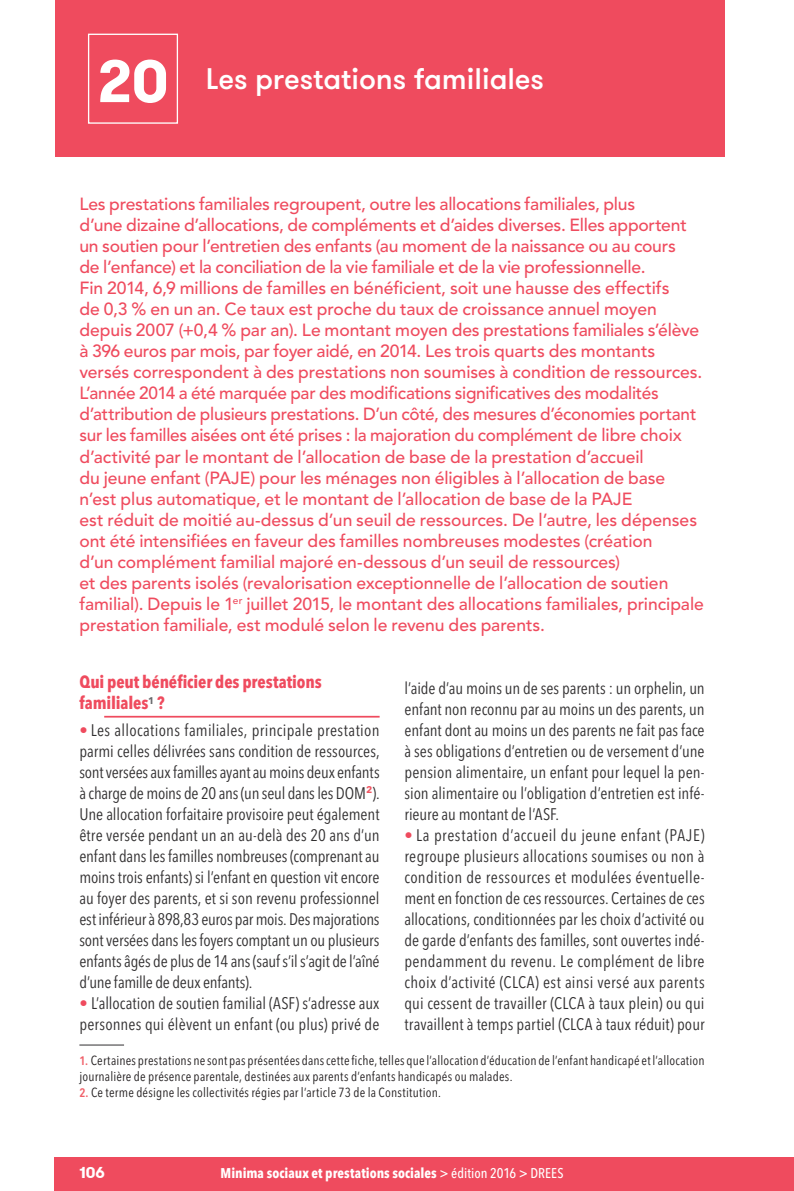
<style>
.page{position:relative;width:794px;height:1191px;background:#fff}
.page>*{position:absolute;margin:0;border:0;box-sizing:border-box;transform-origin:0 0}
.Fiche_num{font:700 59.5px "GT Walsheim";color:#fff}
.Titre_1{font:500 29.75px "GT Walsheim";letter-spacing:-.01em;color:#fff}
.Chapo{font:500 17.5px/21px "Avenir LT Std";letter-spacing:-.005em;color:#ef4b5e}
.Titre2{font:700 condensed 17.5px/21px "Avenir Next LT Pro";letter-spacing:-.005em;color:#ef4b5e}
.t1{font:condensed 16.62px/21px "Avenir Next LT Pro";color:#312f30;text-align:justify}
.t2{font:700 15.75px "GT Walsheim";color:#fff}
.t3{font:700 condensed 14px "Avenir Next LT Pro";letter-spacing:.005em;color:#fff}
.t4{font:condensed 13.12px/15.8px "Avenir Next LT Pro";letter-spacing:.015em;color:#231f20}
.s1{color:#ef4b5e}
.s2{font-weight:600;font-size:12.25px;color:#f06069}
.s3{font-weight:500}
</style>
<div class="page">
<div style="left:55px;top:1157px;width:739px;height:34px;background:#ef4b5e"></div>
<div style="left:55px;top:0;width:669px;height:156px;background:#ef4b5e"></div>
<hr style="left:104px;top:716px;width:275px;height:1px;background:#ef4b5e">
<div style="left:88px;top:34px;width:90px;height:90px;border:1px solid #fff"></div>
<hr style="left:79px;top:1044px;width:45px;height:1px;background:#312f30">
<p class="Fiche_num" style="left:98px;top:43px;width:72px">20</p>
<p class="Titre_1" style="left:206px;top:60px;width:339px">Les prestations familiales</p>
<p class="Chapo" style="left:79px;top:194px;width:624px">Les prestations familiales regroupent, outre les allocations familiales, plus<br>d’une dizaine d’allocations, de compléments et d’aides diverses. Elles apportent un soutien pour l’entretien des enfants (au moment de la naissance ou au cours<br>de l’enfance) et la conciliation de la vie familiale et de la vie professionnelle.<br>Fin 2014, 6,9 millions de familles en bénéficient, soit une hausse des effectifs<br>de 0,3 % en un an. Ce taux est proche du taux de croissance annuel moyen depuis 2007 (+0,4 % par an). Le montant moyen des prestations familiales s’élève à 396 euros par mois, par foyer aidé, en 2014. Les trois quarts des montants versés correspondent à des prestations non soumises à condition de ressources.</p>
<p class="Chapo" style="left:79px;top:383px;width:626px">L’année 2014 a été marquée par des modifications significatives des modalités d’attribution de plusieurs prestations. D’un côté, des mesures d’économies portant sur les familles aisées ont été prises : la majoration du complément de libre choix d’activité par le montant de l’allocation de base de la prestation d’accueil<br>du jeune enfant (PAJE) pour les ménages non éligibles à l’allocation de base n’est plus automatique, et le montant de l’allocation de base de la PAJE<br>est réduit de moitié au-dessus d’un seuil de ressources. De l’autre, les dépenses ont été intensifiées en faveur des familles nombreuses modestes (création<br>d’un complément familial majoré en-dessous d’un seuil de ressources)<br>et des parents isolés (revalorisation exceptionnelle de l’allocation de soutien familial). Depuis le 1<sup>er</sup> juillet 2015, le montant des allocations familiales, principale prestation familiale, est modulé selon le revenu des parents.</p>
<p class="Titre2" style="left:79px;top:671px;width:244px">Qui peut bénéficier des prestations familiales<sup>1</sup> ?</p>
<p class="t1" style="left:79px;top:719px;width:302px"><span class="s1">•</span> Les allocations familiales, principale prestation parmi celles délivrées sans condition de ressources, sont versées aux familles ayant au moins deux enfants à charge de moins de 20 ans (un seul dans les DOM<sup>2</sup>).<br>Une allocation forfaitaire provisoire peut également être versée pendant un an au-delà des 20 ans d’un enfant dans les familles nombreuses (comprenant au moins trois enfants) si l’enfant en question vit encore au foyer des parents, et si son revenu professionnel est inférieur à 898,83 euros par mois. Des majorations sont versées dans les foyers comptant un ou plusieurs enfants âgés de plus de 14 ans (sauf s’il s’agit de l’aîné d’une famille de deux enfants).</p>
<p class="t1" style="left:79px;top:992px;width:302px"><span class="s1">•</span> L’allocation de soutien familial (ASF) s’adresse aux personnes qui élèvent un enfant (ou plus) privé de</p>
<p class="t1" style="left:404px;top:677px;width:302px">l’aide d’au moins un de ses parents : un orphelin, un enfant non reconnu par au moins un des parents, un enfant dont au moins un des parents ne fait pas face à ses obligations d’entretien ou de versement d’une pension alimentaire, un enfant pour lequel la pen&shy;sion alimentaire ou l’obligation d’entretien est infé&shy;rieure au montant de l’ASF.</p>
<p class="t1" style="left:404px;top:824px;width:302px"><span class="s1">•</span> La prestation d’accueil du jeune enfant (PAJE) regroupe plusieurs allocations soumises ou non à condition de ressources et modulées éventuelle&shy;ment en fonction de ces ressources. Certaines de ces allocations, conditionnées par les choix d’activité ou de garde d’enfants des familles, sont ouvertes indé&shy;pendamment du revenu. Le complément de libre choix d’activité (CLCA) est ainsi versé aux parents qui cessent de travailler (CLCA à taux plein) ou qui travaillent à temps partiel (CLCA à taux réduit) pour</p>
<p class="t4" style="left:79px;top:1052px;width:626px"><span class="s2">1.</span> Certaines prestations ne sont pas présentées dans cette fiche, telles que l’allocation d’éducation de l’enfant handicapé et l’allocation journalière de présence parentale, destinées aux parents d’enfants handicapés ou malades.</p>
<p class="t4" style="left:79px;top:1084px;width:363px"><span class="s2">2.</span> Ce terme désigne les collectivités régies par l’article 73 de la Constitution.</p>
<p class="t2" style="left:79px;top:1162px;width:27px">106</p>
<p class="t3" style="left:220px;top:1165px;width:344px">Minima sociaux et prestations sociales <span class="s3">&gt; édition 2016 &gt; DREES</span></p>
</div>
